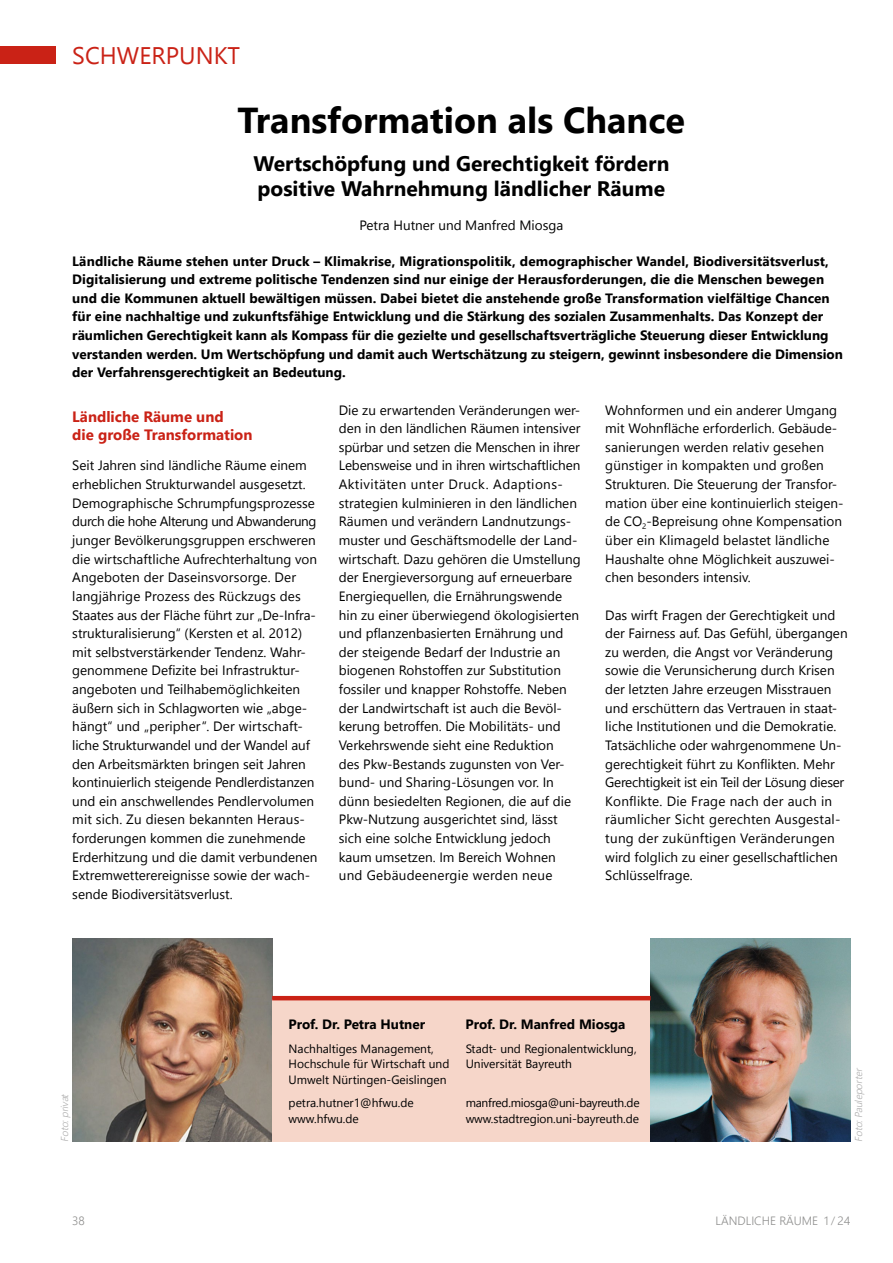
<style>
.page{position:relative;width:893px;height:1263px;background:#fff}
.page>*{position:absolute;margin:0;border:0;box-sizing:border-box;transform-origin:0 0}
.t1{font:700 36px "Leelawadee UI";color:#000}
.t2{font:24px "Leelawadee UI";color:#ca2216}
.t3{font:700 21px/25.5px "Leelawadee UI";color:#000}
.t4{font:700 15px/17.5px "Leelawadee UI";color:#ca2216}
.t5{font:13.5px/18.6px "Leelawadee UI";color:#000}
.t6{font:700 13.5px/18.6px "Leelawadee UI";letter-spacing:.005em;color:#000}
.t7{font:12px/23.9px "Leelawadee UI";color:#000}
.t8{font:12px "Leelawadee UI";letter-spacing:-.02em;color:#000}
.t9{font:300 12px "Leelawadee UI";color:#8e8e8d}
.t10{font:italic 300 10.05px "Leelawadee UI";color:#aeaeae}
.s1{font-size:10.5px}
</style>
<div class="page">
<div style="left:0;top:47px;width:55px;height:17px;background:#ca2216"></div>
<img style="left:72px;top:939px;width:200px;height:203px">
<div style="left:272px;top:1000px;width:379px;height:142px;background:#f6d6c9"></div>
<img style="left:651px;top:939px;width:199px;height:203px">
<hr style="left:272px;top:996px;width:379px;height:4px;background:#ca2216">
<h2 class="t2" style="left:72px;top:39px;width:169px">SCHWERPUNKT</h2>
<h1 class="t1" style="left:238px;top:94px;width:449px">Transformation als Chance</h1>
<h3 class="t3" style="left:253px;top:149px;width:418px">Wertschöpfung und Gerechtigkeit fördern positive Wahrnehmung ländlicher Räume</h3>
<p class="t5" style="left:359px;top:216px;width:205px">Petra Hutner und Manfred Miosga</p>
<p class="t6" style="left:72px;top:251px;width:772px">Ländliche Räume stehen unter Druck – Klimakrise, Migrationspolitik, demographischer Wandel, Biodiversitätsverlust, Digitalisierung und extreme politische Tendenzen sind nur einige der Herausforderungen, die die Menschen bewegen und die Kommunen aktuell bewältigen müssen. Dabei bietet die anstehende große Transformation vielfältige Chancen für eine nachhaltige und zukunftsfähige Entwicklung und die Stärkung des sozialen Zusammenhalts. Das Konzept der räumlichen Gerechtigkeit kann als Kompass für die gezielte und gesellschaftsverträgliche Steuerung dieser Entwicklung verstanden werden. Um Wertschöpfung und damit auch Wertschätzung zu steigern, gewinnt insbesondere die Dimension der Verfahrensgerechtigkeit an Bedeutung.</p>
<p class="t4" style="left:72px;top:407px;width:182px">Ländliche Räume und<br>die große Transformation</p>
<p class="t5" style="left:72px;top:456px;width:247px">Seit Jahren sind ländliche Räume einem erheblichen Strukturwandel ausgesetzt.<br>Demographische Schrumpfungsprozesse durch die hohe Alterung und Abwanderung junger Bevölkerungsgruppen erschweren die wirtschaftliche Aufrechterhaltung von Angeboten der Daseinsvorsorge. Der langjährige Prozess des Rückzugs des Staates aus der Fläche führt zur „De-Infra&shy;strukturalisierung“ (Kersten et al. 2012) mit selbstverstärkender Tendenz. Wahr&shy;genommene Defizite bei Infrastruktur&shy;angeboten und Teilhabemöglichkeiten äußern sich in Schlagworten wie „abge&shy;hängt“ und „peripher“. Der wirtschaft&shy;liche Strukturwandel und der Wandel auf den Arbeitsmärkten bringen seit Jahren kontinuierlich steigende Pendlerdistanzen und ein anschwellendes Pendlervolumen mit sich. Zu diesen bekannten Heraus&shy;forderungen kommen die zunehmende Erderhitzung und die damit verbundenen Extremwetterereignisse sowie der wach&shy;sende Biodiversitätsverlust.</p>
<p class="t5" style="left:339px;top:400px;width:243px">Die zu erwartenden Veränderungen wer&shy;den in den ländlichen Räumen intensiver spürbar und setzen die Menschen in ihrer Lebensweise und in ihren wirtschaftlichen Aktivitäten unter Druck. Adaptions&shy;strategien kulminieren in den ländlichen Räumen und verändern Landnutzungs&shy;muster und Geschäftsmodelle der Land&shy;wirtschaft. Dazu gehören die Umstellung der Energieversorgung auf erneuerbare Energiequellen, die Ernährungswende hin zu einer überwiegend ökologisierten und pflanzenbasierten Ernährung und der steigende Bedarf der Industrie an biogenen Rohstoffen zur Substitution fossiler und knapper Rohstoffe. Neben der Landwirtschaft ist auch die Bevöl&shy;kerung betroffen. Die Mobilitäts- und Verkehrswende sieht eine Reduktion<br>des Pkw-Bestands zugunsten von Ver&shy;bund- und Sharing-Lösungen vor. In dünn besiedelten Regionen, die auf die Pkw-Nutzung ausgerichtet sind, lässt sich eine solche Entwicklung jedoch kaum umsetzen. Im Bereich Wohnen und Gebäudeenergie werden neue</p>
<p class="t5" style="left:605px;top:400px;width:240px">Wohnformen und ein anderer Umgang mit Wohnfläche erforderlich. Gebäude&shy;sanierungen werden relativ gesehen günstiger in kompakten und großen Strukturen. Die Steuerung der Transfor&shy;mation über eine kontinuierlich steigen&shy;de CO<sub>2</sub>-Bepreisung ohne Kompensation über ein Klimageld belastet ländliche Haushalte ohne Möglichkeit auszuwei&shy;chen besonders intensiv.</p>
<p class="t5" style="left:605px;top:605px;width:244px">Das wirft Fragen der Gerechtigkeit und der Fairness auf. Das Gefühl, übergangen zu werden, die Angst vor Veränderung sowie die Verunsicherung durch Krisen der letzten Jahre erzeugen Misstrauen und erschüttern das Vertrauen in staat&shy;liche Institutionen und die Demokratie.<br>Tatsächliche oder wahrgenommene Un&shy;gerechtigkeit führt zu Konflikten. Mehr Gerechtigkeit ist ein Teil der Lösung dieser Konflikte. Die Frage nach der auch in räumlicher Sicht gerechten Ausgestal&shy;tung der zukünftigen Veränderungen wird folglich zu einer gesellschaftlichen Schlüsselfrage.</p>
<p class="t10" style="left:58px;top:1142px;width:51px;rotate:-90deg">Foto:privat</p>
<p class="t6" style="left:289px;top:1014px;width:138px">Prof. Dr. Petra Hutner</p>
<p class="t6" style="left:466px;top:1014px;width:161px">Prof. Dr. Manfred Miosga</p>
<p class="t7" style="left:289px;top:1036px;width:147px">Nachhaltiges Management,</p>
<p class="t7" style="left:466px;top:1036px;width:172px">Stadt- und Regionalentwicklung,</p>
<p class="t7" style="left:289px;top:1051px;width:162px">Hochschule für Wirtschaft und</p>
<p class="t7" style="left:466px;top:1051px;width:108px">Universität Bayreuth</p>
<p class="t7" style="left:289px;top:1067px;width:159px">Umwelt Nürtingen-Geislingen petra.hutner1@hfwu.de</p>
<p class="t8" style="left:466px;top:1095px;width:175px">manfred.miosga@uni-bayreuth.de</p>
<p class="t7" style="left:289px;top:1106px;width:72px">www.hfwu.de</p>
<p class="t7" style="left:466px;top:1106px;width:175px">www.stadtregion.uni-bayreuth.de</p>
<p class="t10" style="left:851px;top:1142px;width:77px;rotate:-90deg">Foto:Pauleporter</p>
<p class="t9" style="left:72px;top:1212px;width:14px">38</p>
<p class="t9" style="left:715px;top:1212px;width:136px">LÄNDLICHE RÄUME 1 <span class="s1">/</span> 24</p>
</div>
